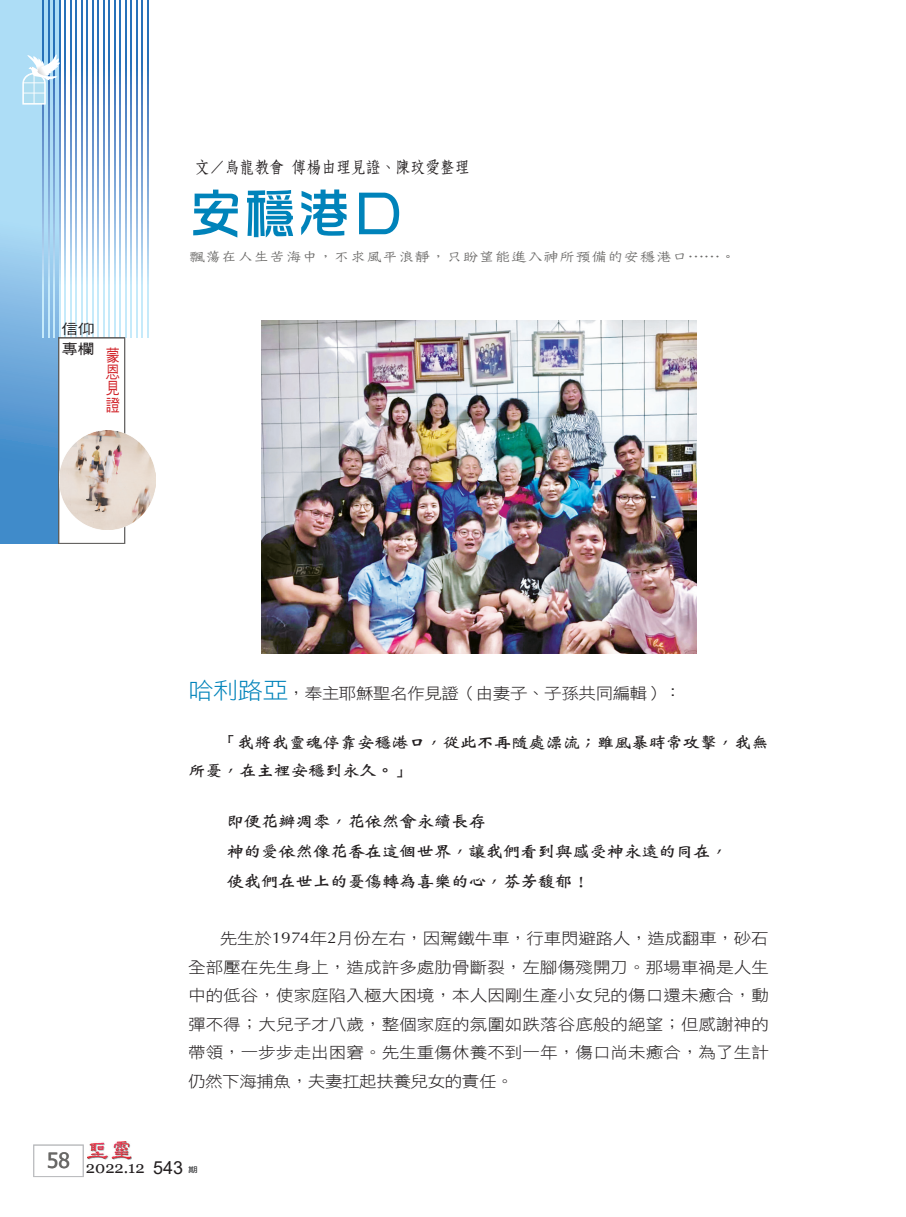
<style>
.page{position:relative;width:906px;height:1217px;background:#fff}
.page>*{position:absolute;margin:0;border:0;box-sizing:border-box;transform-origin:0 0}
.題目{font:54px "DF Hua Zong W5 WIN BF";color:#0083ba}
.作者_大{font:16.5px "DF Fang Song W6 WIN BF";color:#231f20;scale:.9 1}
.t1{font:16.5px "Georgia";color:#231f20}
.t2{font:16.5px/16.5px "DF Hei W5 WIN BF";color:#d12127;text-align:justify;scale:.85 1}
.Normal經文{font:16.2px "DF Wei Bei W7 WIN BF";letter-spacing:-.04em;color:#231f20;scale:1.11 1}
.Normal-首段{font:15.75px/28.5px "DF Hei W3 WIN BF";letter-spacing:-.025em;color:#231f20;text-align:justify;scale:1.11 1}
.t3{font:15.75px/28.5px "DF Wei Bei W7 WIN BF";letter-spacing:-.025em;color:#231f20;scale:1.11 1}
.眉批{font:14.85px "DF Tie Xian W3 WIN BF";letter-spacing:-.025em;color:#696866;scale:1.11 1}
.t4{font:14.1px/19.8px "DF Hei W5 WIN BF";color:#231f20;scale:1.18 1}
.t5{font:7.5px "DF Hei W5 WIN BF";color:#57585a;scale:1.25 1}
.s1{font-size:22.95px;color:#0083ba}
.s2{font-family:"Optima"}
.s3{font-family:"Arial";font-size:18px}
</style>
<div class="page">
<img style="left:87px;top:1141px;width:44px;height:17px">
<svg style="left:0;top:0;width:59px;height:543px;background:#7fb8e2"></svg>
<svg style="left:43px;top:0;width:1px;height:337px"></svg>
<svg style="left:48px;top:0;width:1px;height:337px"></svg>
<svg style="left:54px;top:0;width:1px;height:337px"></svg>
<svg style="left:59px;top:0;width:1px;height:337px"></svg>
<svg style="left:65px;top:0;width:1px;height:337px"></svg>
<svg style="left:70px;top:0;width:1px;height:337px"></svg>
<svg style="left:76px;top:0;width:1px;height:337px"></svg>
<svg style="left:81px;top:0;width:1px;height:337px"></svg>
<svg style="left:87px;top:0;width:1px;height:337px"></svg>
<svg style="left:92px;top:0;width:1px;height:337px"></svg>
<svg style="left:98px;top:0;width:1px;height:337px"></svg>
<svg style="left:103px;top:0;width:1px;height:337px"></svg>
<svg style="left:109px;top:0;width:1px;height:337px"></svg>
<svg style="left:114px;top:0;width:1px;height:337px"></svg>
<svg style="left:120px;top:0;width:1px;height:337px"></svg>
<svg style="left:125px;top:0;width:1px;height:337px"></svg>
<svg style="left:131px;top:0;width:1px;height:337px"></svg>
<svg style="left:136px;top:0;width:1px;height:337px"></svg>
<svg style="left:142px;top:0;width:1px;height:337px"></svg>
<svg style="left:147px;top:0;width:1px;height:337px"></svg>
<svg style="left:22px;top:54px;width:38px;height:51px"></svg>
<div style="left:58px;top:337px;width:67px;height:206px;border:1px solid #696866"></div>
<img style="left:60px;top:431px;width:96px;height:98px">
<div style="left:33px;top:1144px;width:50px;height:32px;border:1px solid #bcbdc0"></div>
<img style="left:261px;top:320px;width:436px;height:333px">
<p class="作者_大" style="left:195px;top:158px;width:307px">文／烏龍教會 傅楊由理見證、陳玟愛整理</p>
<p class="題目" style="left:189px;top:186px;width:217px">安穩港口</p>
<p class="t4" style="left:61px;top:319px;width:29px">信仰專欄</p>
<p class="t2" style="left:106px;top:347px;width:18px">蒙恩見證</p>
<p class="眉批" style="left:189px;top:249px;width:495px">飄蕩在人生苦海中，不求風平浪靜，只盼望能進入神所預備的安穩港口……。</p>
<p class="Normal-首段" style="left:188px;top:679px;width:446px"><span class="s1">哈利路亞</span>，奉主耶穌聖名作見證（由妻子、子孫共同編輯）：</p>
<p class="t3" style="left:188px;top:727px;width:524px;text-indent:32px">「我將我靈魂停靠安穩港口，從此不再隨處漂流；雖風暴時常攻擊，我無所憂，在主裡安穩到永久。」</p>
<p class="Normal經文" style="left:226px;top:812px;width:236px">即便花瓣凋零，花依然會永續長存</p>
<p class="Normal經文" style="left:226px;top:842px;width:454px">神的愛依然像花香在這個世界，讓我們看到與感受神永遠的同在，</p>
<p class="Normal經文" style="left:226px;top:872px;width:329px">使我們在世上的憂傷轉為喜樂的心，芬芳馥郁！</p>
<p class="Normal-首段" style="left:188px;top:923px;width:525px;text-indent:32px">先生於<span class="s2">1974</span>年<span class="s2">2</span>月份左右，因駕鐵牛車，行車閃避路人，造成翻車，砂石全部壓在先生身上，造成許多處肋骨斷裂，左腳傷殘開刀。那場車禍是人生中的低谷，使家庭陷入極大困境，本人因剛生產小女兒的傷口還未癒合，動彈不得；大兒子才八歲，整個家庭的氛圍如跌落谷底般的絕望；但感謝神的帶領，一步步走出困窘。先生重傷休養不到一年，傷口尚未癒合，為了生計仍然下海捕魚，夫妻扛起扶養兒女的責任。</p>
<p class="t1" style="left:47px;top:1156px;width:138px"><sup>58</sup> 2022.12 <span class="s3">543</span></p>
<p class="t5" style="left:188px;top:1165px;width:9px">期</p>
</div>
